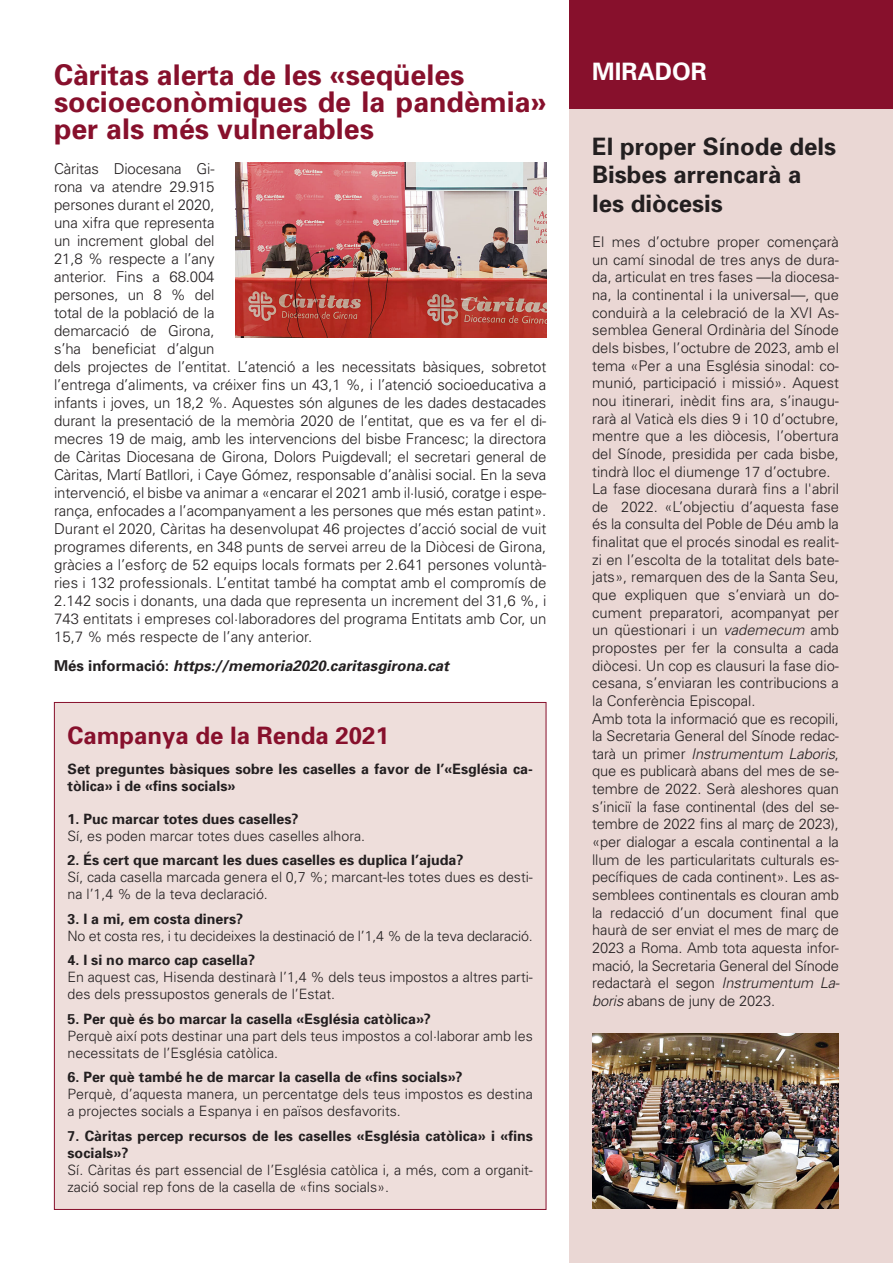
<style>
.page{position:relative;width:893px;height:1263px;background:#fff}
.page>*{position:absolute;margin:0;border:0;box-sizing:border-box;transform-origin:0 0}
.No_Spacing{font:700 28.5px/27px "Univers";color:#87102c}
.No_Spacing-2{font:700 24px/28.8px "Univers";color:#231f20}
.t1{font:700 24px "Univers";color:#87102c}
.t2{font:700 24px "Univers";color:#fff}
.Paraula{font:300 15px/18px "Univers";letter-spacing:-.01em;color:#231f20}
.Paraula-2{font:italic 700 15px "Univers";color:#231f20}
.No_Spacing-3{font:300 14.7px/17.7px "Univers";color:#231f20;text-align:justify}
.t3{font:300 14.25px/17.1px "Univers";color:#231f20}
.t4{font:700 14.25px/17.1px "Univers";color:#231f20}
.s1{font-style:normal}
.s2{font-style:italic}
</style>
<div class="page">
<div style="left:570px;top:31px;width:323px;height:1232px;background:#ead7d4"></div>
<div style="left:570px;top:0;width:323px;height:108px;background:#87102c"></div>
<img style="left:592px;top:1033px;width:247px;height:176px">
<img style="left:236px;top:162px;width:310px;height:176px">
<div style="left:54px;top:702px;width:492px;height:507px;background:#eededb"></div>
<p class="No_Spacing" style="left:54px;top:60px;width:412px">Càritas alerta de les «seqüeles</p>
<p class="No_Spacing" style="left:54px;top:87px;width:494px">socioeconòmiques de la pandèmia» per als més vulnerables</p>
<p class="Paraula" style="left:54px;top:159px;width:494px">Càritas Diocesana Gi-<br>rona va atendre 29.915<br>persones durant el 2020,<br>una xifra que representa<br>un increment global del<br>21,8 % respecte a l’any<br>anterior. Fins a 68.004<br>persones, un 8 % del<br>total de la població de la<br>demarcació de Girona,<br>s’ha beneficiat d’algun<br>dels projectes de l’entitat. L’atenció a les necessitats bàsiques, sobretot l’entrega d’aliments, va créixer fins un 43,1 %, i l’atenció socioeducativa a infants i joves, un 18,2 %. Aquestes són algunes de les dades destacades durant la presentació de la memòria 2020 de l’entitat, que es va fer el di&shy;mecres 19 de maig, amb les intervencions del bisbe Francesc; la directora de Càritas Diocesana de Girona, Dolors Puigdevall; el secretari general de Càritas, Martí Batllori, i Caye Gómez, responsable d’anàlisi social. En la seva intervenció, el bisbe va animar a «encarar el 2021 amb il·lusió, coratge i espe&shy;rança, enfocades a l’acompanyament a les persones que més estan patint».</p>
<p class="Paraula" style="left:54px;top:519px;width:494px;text-align:justify">Durant el 2020, Càritas ha desenvolupat 46 projectes d’acció social de vuit programes diferents, en 348 punts de servei arreu de la Diòcesi de Girona, gràcies a l’esforç de 52 equips locals formats per 2.641 persones voluntà&shy;ries i 132 professionals. L’entitat també ha comptat amb el compromís de 2.142 socis i donants, una dada que representa un increment del 31,6 %, i 743 entitats i empreses col·laboradores del programa Entitats amb Cor, un 15,7 % més respecte de l’any anterior.</p>
<p class="Paraula-2" style="left:54px;top:656px;width:397px"><span class="s1">Més informació:</span> https://memoria2020.caritasgirona.cat</p>
<p class="t1" style="left:68px;top:720px;width:323px">Campanya de la Renda 2021</p>
<p class="t4" style="left:68px;top:759px;width:467px">Set preguntes bàsiques sobre les caselles a favor de l’«Església ca&shy;tòlica» i de «fins socials»</p>
<p class="t4" style="left:68px;top:809px;width:233px">1. Puc marcar totes dues caselles?</p>
<p class="t3" style="left:68px;top:827px;width:299px">Sí, es poden marcar totes dues caselles alhora.</p>
<p class="t4" style="left:68px;top:851px;width:398px">2. És cert que marcant les dues caselles es duplica l’ajuda?</p>
<p class="t3" style="left:68px;top:868px;width:467px">Sí, cada casella marcada genera el 0,7 %; marcant-les totes dues es desti&shy;na l’1,4 % de la teva declaració.</p>
<p class="t4" style="left:68px;top:909px;width:177px">3. I a mi, em costa diners?</p>
<p class="t3" style="left:68px;top:927px;width:467px">No et costa res, i tu decideixes la destinació de l’1,4 % de la teva declaració.</p>
<p class="t4" style="left:68px;top:951px;width:189px">4. I si no marco cap casella?</p>
<p class="t3" style="left:68px;top:968px;width:467px">En aquest cas, Hisenda destinarà l’1,4 % dels teus impostos a altres parti&shy;des dels pressupostos generals de l’Estat.</p>
<p class="t4" style="left:68px;top:1009px;width:365px">5. Per què és bo marcar la casella «Església catòlica»?</p>
<p class="t3" style="left:68px;top:1027px;width:467px">Perquè així pots destinar una part dels teus impostos a col·laborar amb les necessitats de l’Església catòlica.</p>
<p class="t4" style="left:68px;top:1068px;width:397px">6. Per què també he de marcar la casella de «fins socials»?</p>
<p class="t3" style="left:68px;top:1085px;width:467px">Perquè, d’aquesta manera, un percentatge dels teus impostos es destina a projectes socials a Espanya i en països desfavorits.</p>
<p class="t4" style="left:68px;top:1127px;width:467px">7. Càritas percep recursos de les caselles «Església catòlica» i «fins socials»?</p>
<p class="t3" style="left:68px;top:1161px;width:467px">Sí. Càritas és part essencial de l’Església catòlica i, a més, com a organit&shy;zació social rep fons de la casella de «fins socials».</p>
<p class="t2" style="left:592px;top:56px;width:116px">MIRADOR</p>
<p class="No_Spacing-2" style="left:592px;top:131px;width:246px">El proper Sínode dels<br>Bisbes arrencarà a les diòcesis</p>
<p class="No_Spacing-3" style="left:592px;top:233px;width:248px">El mes d’octubre proper començarà un camí sinodal de tres anys de dura&shy;da, articulat en tres fases —la diocesa&shy;na, la continental i la universal—, que conduirà a la celebració de la XVI As&shy;semblea General Ordinària del Sínode dels bisbes, l’octubre de 2023, amb el tema «Per a una Església sinodal: co&shy;munió, participació i missió». Aquest nou itinerari, inèdit fins ara, s’inaugu&shy;rarà al Vaticà els dies 9 i 10 d’octubre, mentre que a les diòcesis, l’obertura del Sínode, presidida per cada bisbe, tindrà lloc el diumenge 17 d’octubre.</p>
<p class="No_Spacing-3" style="left:592px;top:480px;width:248px">La fase diocesana durarà fins a l'abril de 2022. «L’objectiu d’aquesta fase és la consulta del Poble de Déu amb la finalitat que el procés sinodal es realit&shy;zi en l’escolta de la totalitat dels bate&shy;jats», remarquen des de la Santa Seu, que expliquen que s’enviarà un do&shy;cument preparatori, acompanyat per un qüestionari i un <span class="s2">vademecum</span> amb propostes per fer la consulta a cada diòcesi. Un cop es clausuri la fase dio&shy;cesana, s’enviaran les contribucions a la Conferència Episcopal.</p>
<p class="No_Spacing-3" style="left:592px;top:709px;width:249px">Amb tota la informació que es recopili, la Secretaria General del Sínode redac&shy;tarà un primer <span class="s2">Instrumentum Laboris</span>, que es publicarà abans del mes de se&shy;tembre de 2022. Serà aleshores quan s’iniciï la fase continental (des del se&shy;tembre de 2022 fins al març de 2023), «per dialogar a escala continental a la llum de les particularitats culturals es&shy;pecífiques de cada continent». Les as&shy;semblees continentals es clouran amb la redacció d’un document final que haurà de ser enviat el mes de març de 2023 a Roma. Amb tota aquesta infor&shy;mació, la Secretaria General del Sínode redactarà el segon <span class="s2">Instrumentum La&shy;boris</span> abans de juny de 2023.</p>
</div>
